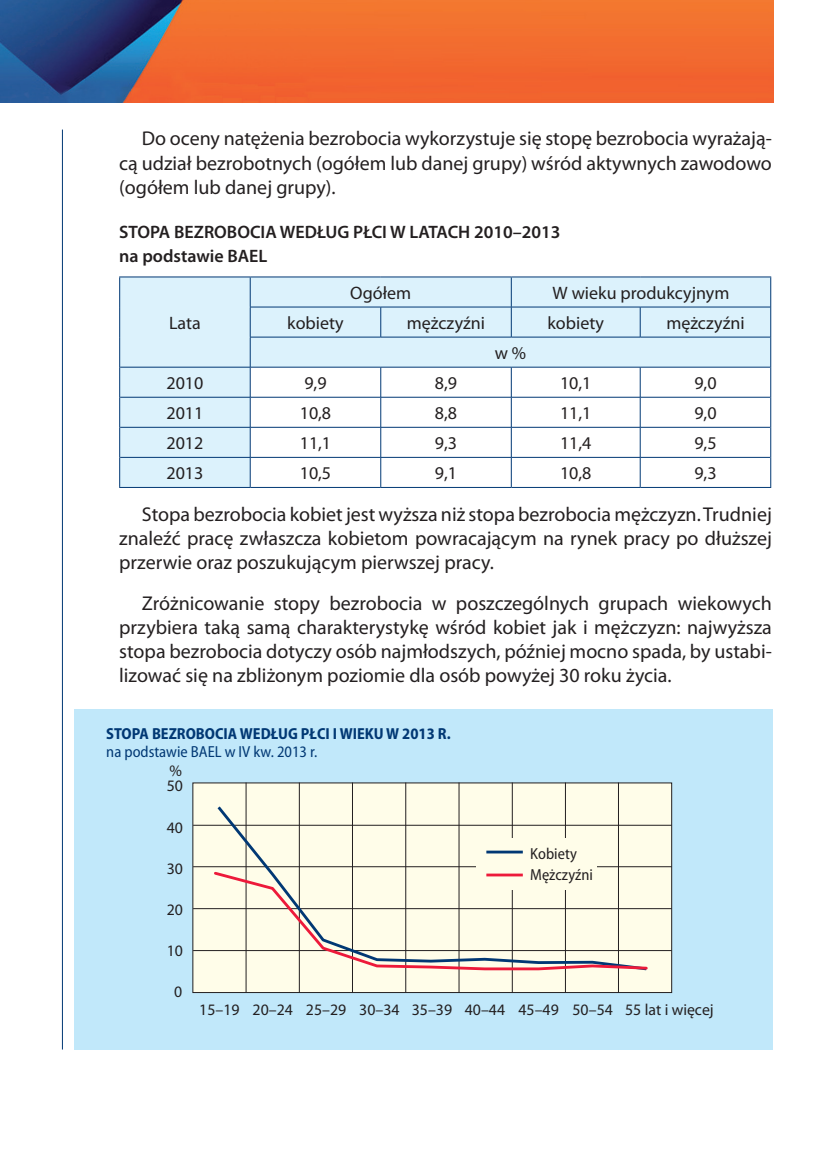
<style>
.page{position:relative;width:840px;height:1163px;background:#fff}
.page>*{position:absolute;margin:0;border:0;box-sizing:border-box;transform-origin:0 0}
.t1{font:20px/24px "Myriad Pro";color:#231f20;text-align:justify}
.t2{font:18px "Myriad Pro";color:#231f20}
.t3{font:600 18px "Myriad Pro";color:#231f20}
.t4{font:700 semi-condensed 16px/18px "Myriad Pro";color:#013874}
.t5{font:16px "Myriad Pro";color:#231f20}
.t6{font:semi-condensed 16px "Myriad Pro";color:#231f20}
.s1{font-weight:400}
</style>
<div class="page">
<hr style="left:62px;top:129px;width:1px;height:920px;background:#013874">
<img style="left:0;top:0;width:773px;height:102px">
<div style="left:120px;top:277px;width:649px;height:210px;background:#dcf2fc"></div>
<svg style="left:251px;top:368px;width:518px;height:119px"></svg>
<hr style="left:119px;top:276px;width:131px;height:1px;background:#013874">
<hr style="left:119px;top:277px;width:1px;height:30px;background:#013874">
<hr style="left:250px;top:276px;width:130px;height:1px;background:#013874">
<hr style="left:380px;top:276px;width:131px;height:1px;background:#013874">
<hr style="left:511px;top:276px;width:128px;height:1px;background:#013874">
<hr style="left:639px;top:276px;width:131px;height:1px;background:#013874">
<hr style="left:769px;top:277px;width:1px;height:30px;background:#013874">
<hr style="left:119px;top:307px;width:1px;height:30px;background:#013874">
<hr style="left:769px;top:307px;width:1px;height:30px;background:#013874">
<hr style="left:119px;top:337px;width:1px;height:30px;background:#013874">
<hr style="left:769px;top:337px;width:1px;height:30px;background:#013874">
<hr style="left:119px;top:367px;width:1px;height:30px;background:#013874">
<hr style="left:769px;top:367px;width:1px;height:30px;background:#013874">
<hr style="left:119px;top:397px;width:1px;height:30px;background:#013874">
<hr style="left:769px;top:397px;width:1px;height:30px;background:#013874">
<hr style="left:119px;top:427px;width:1px;height:30px;background:#013874">
<hr style="left:769px;top:427px;width:1px;height:30px;background:#013874">
<hr style="left:119px;top:457px;width:1px;height:30px;background:#013874">
<hr style="left:769px;top:457px;width:1px;height:30px;background:#013874">
<hr style="left:119px;top:487px;width:131px;height:1px;background:#013874">
<hr style="left:250px;top:487px;width:130px;height:1px;background:#013874">
<hr style="left:380px;top:487px;width:131px;height:1px;background:#013874">
<hr style="left:511px;top:487px;width:128px;height:1px;background:#013874">
<hr style="left:639px;top:487px;width:131px;height:1px;background:#013874">
<hr style="left:250px;top:277px;width:1px;height:30px;background:#013874">
<hr style="left:250px;top:307px;width:1px;height:30px;background:#013874">
<hr style="left:380px;top:307px;width:1px;height:30px;background:#013874">
<hr style="left:510px;top:277px;width:1px;height:30px;background:#013874">
<hr style="left:510px;top:307px;width:1px;height:30px;background:#013874">
<hr style="left:639px;top:307px;width:1px;height:30px;background:#013874">
<hr style="left:250px;top:337px;width:1px;height:30px;background:#013874">
<hr style="left:250px;top:367px;width:1px;height:30px;background:#013874">
<hr style="left:380px;top:367px;width:1px;height:30px;background:#013874">
<hr style="left:510px;top:367px;width:1px;height:30px;background:#013874">
<hr style="left:639px;top:367px;width:1px;height:30px;background:#013874">
<hr style="left:250px;top:397px;width:1px;height:30px;background:#013874">
<hr style="left:380px;top:397px;width:1px;height:30px;background:#013874">
<hr style="left:510px;top:397px;width:1px;height:30px;background:#013874">
<hr style="left:639px;top:397px;width:1px;height:30px;background:#013874">
<hr style="left:250px;top:427px;width:1px;height:30px;background:#013874">
<hr style="left:380px;top:427px;width:1px;height:30px;background:#013874">
<hr style="left:510px;top:427px;width:1px;height:30px;background:#013874">
<hr style="left:639px;top:427px;width:1px;height:30px;background:#013874">
<hr style="left:250px;top:457px;width:1px;height:30px;background:#013874">
<hr style="left:380px;top:457px;width:1px;height:30px;background:#013874">
<hr style="left:510px;top:457px;width:1px;height:30px;background:#013874">
<hr style="left:639px;top:457px;width:1px;height:30px;background:#013874">
<hr style="left:250px;top:306px;width:130px;height:1px;background:#013874">
<hr style="left:380px;top:306px;width:131px;height:1px;background:#013874">
<hr style="left:511px;top:306px;width:128px;height:1px;background:#013874">
<hr style="left:639px;top:306px;width:130px;height:1px;background:#013874">
<hr style="left:250px;top:337px;width:130px;height:1px;background:#013874">
<hr style="left:380px;top:337px;width:131px;height:1px;background:#013874">
<hr style="left:511px;top:337px;width:128px;height:1px;background:#013874">
<hr style="left:639px;top:337px;width:130px;height:1px;background:#013874">
<hr style="left:120px;top:367px;width:130px;height:1px;background:#013874">
<hr style="left:250px;top:367px;width:130px;height:1px;background:#013874">
<hr style="left:380px;top:367px;width:131px;height:1px;background:#013874">
<hr style="left:511px;top:367px;width:128px;height:1px;background:#013874">
<hr style="left:639px;top:367px;width:130px;height:1px;background:#013874">
<hr style="left:120px;top:397px;width:130px;height:1px;background:#013874">
<hr style="left:250px;top:397px;width:130px;height:1px;background:#013874">
<hr style="left:380px;top:397px;width:131px;height:1px;background:#013874">
<hr style="left:511px;top:397px;width:128px;height:1px;background:#013874">
<hr style="left:639px;top:397px;width:130px;height:1px;background:#013874">
<hr style="left:120px;top:427px;width:130px;height:1px;background:#013874">
<hr style="left:250px;top:427px;width:130px;height:1px;background:#013874">
<hr style="left:380px;top:427px;width:131px;height:1px;background:#013874">
<hr style="left:511px;top:427px;width:128px;height:1px;background:#013874">
<hr style="left:639px;top:427px;width:130px;height:1px;background:#013874">
<hr style="left:120px;top:457px;width:130px;height:1px;background:#013874">
<hr style="left:250px;top:457px;width:130px;height:1px;background:#013874">
<hr style="left:380px;top:457px;width:131px;height:1px;background:#013874">
<hr style="left:511px;top:457px;width:128px;height:1px;background:#013874">
<hr style="left:639px;top:457px;width:130px;height:1px;background:#013874">
<div style="left:74px;top:708px;width:697px;height:341px;background:#c1e8fa"></div>
<div style="left:193px;top:782px;width:478px;height:210px;background:#fffde9"></div>
<hr style="left:245px;top:782px;width:1px;height:210px;background:#231f20">
<hr style="left:299px;top:782px;width:1px;height:210px;background:#231f20">
<hr style="left:352px;top:782px;width:1px;height:210px;background:#231f20">
<hr style="left:405px;top:782px;width:1px;height:210px;background:#231f20">
<hr style="left:458px;top:782px;width:1px;height:210px;background:#231f20">
<hr style="left:511px;top:782px;width:1px;height:210px;background:#231f20">
<hr style="left:564px;top:782px;width:1px;height:210px;background:#231f20">
<hr style="left:617px;top:782px;width:1px;height:210px;background:#231f20">
<hr style="left:193px;top:866px;width:478px;height:1px;background:#231f20">
<hr style="left:193px;top:824px;width:478px;height:1px;background:#231f20">
<hr style="left:193px;top:908px;width:478px;height:1px;background:#231f20">
<hr style="left:193px;top:950px;width:478px;height:1px;background:#231f20">
<svg style="left:214px;top:803px;width:435px;height:66px"></svg>
<svg style="left:212px;top:869px;width:437px;height:102px"></svg>
<p class="t1" style="left:119px;top:126px;width:654px;text-indent:23px">Do oceny natężenia bezrobocia wykorzystuje się stopę bezrobocia wyrażają&shy;cą udział bezrobotnych (ogółem lub danej grupy) wśród aktywnych zawodowo (ogółem lub danej grupy).</p>
<p class="t3" style="left:119px;top:220px;width:442px">STOPA BEZROBOCIA WEDŁUG PŁCI W LATACH 2010–2013</p>
<p class="t3" style="left:119px;top:244px;width:150px">na podstawie BAEL</p>
<p class="t2" style="left:169px;top:311px;width:33px">Lata</p>
<p class="t2" style="left:350px;top:281px;width:62px">Ogółem</p>
<p class="t2" style="left:552px;top:281px;width:178px">W wieku produkcyjnym</p>
<p class="t2" style="left:287px;top:311px;width:58px">kobiety</p>
<p class="t2" style="left:406px;top:311px;width:80px">mężczyźni</p>
<p class="t2" style="left:547px;top:311px;width:58px">kobiety</p>
<p class="t2" style="left:666px;top:311px;width:80px">mężczyźni</p>
<p class="t2" style="left:494px;top:342px;width:33px">w %</p>
<p class="t2" style="left:166px;top:372px;width:38px">2010</p>
<p class="t2" style="left:304px;top:372px;width:24px">9,9</p>
<p class="t2" style="left:434px;top:372px;width:24px">8,9</p>
<p class="t2" style="left:559px;top:372px;width:33px">10,1</p>
<p class="t2" style="left:694px;top:372px;width:24px">9,0</p>
<p class="t2" style="left:166px;top:402px;width:38px">2011</p>
<p class="t2" style="left:299px;top:402px;width:33px">10,8</p>
<p class="t2" style="left:434px;top:402px;width:24px">8,8</p>
<p class="t2" style="left:559px;top:402px;width:33px">11,1</p>
<p class="t2" style="left:694px;top:402px;width:24px">9,0</p>
<p class="t2" style="left:166px;top:432px;width:38px">2012</p>
<p class="t2" style="left:299px;top:432px;width:33px">11,1</p>
<p class="t2" style="left:434px;top:432px;width:24px">9,3</p>
<p class="t2" style="left:559px;top:432px;width:33px">11,4</p>
<p class="t2" style="left:694px;top:432px;width:24px">9,5</p>
<p class="t2" style="left:166px;top:462px;width:38px">2013</p>
<p class="t2" style="left:299px;top:462px;width:33px">10,5</p>
<p class="t2" style="left:434px;top:462px;width:24px">9,1</p>
<p class="t2" style="left:559px;top:462px;width:33px">10,8</p>
<p class="t2" style="left:694px;top:462px;width:24px">9,3</p>
<p class="t1" style="left:119px;top:502px;width:654px;text-indent:23px">Stopa bezrobocia kobiet jest wyższa niż stopa bezrobocia mężczyzn. Trudniej znaleźć pracę zwłaszcza kobietom powracającym na rynek pracy po dłuższej przerwie oraz poszukującym pierwszej pracy.</p>
<p class="t1" style="left:119px;top:591px;width:654px;text-indent:23px">Zróżnicowanie stopy bezrobocia w poszczególnych grupach wiekowych przybiera taką samą charakterystykę wśród kobiet jak i mężczyzn: najwyższa stopa bezrobocia dotyczy osób najmłodszych, później mocno spada, by ustabi&shy;lizować się na zbliżonym poziomie dla osób powyżej 30 roku życia.</p>
<p class="t4" style="left:106px;top:725px;width:345px">STOPA BEZROBOCIA WEDŁUG PŁCI I WIEKU W 2013 R. <span class="s1">na podstawie BAEL w IV kw. 2013 r.</span></p>
<p class="t5" style="left:169px;top:760px;width:14px">%</p>
<p class="t5" style="left:167px;top:775px;width:18px">50</p>
<p class="t5" style="left:167px;top:817px;width:18px">40</p>
<p class="t5" style="left:167px;top:858px;width:18px">30</p>
<p class="t5" style="left:167px;top:899px;width:18px">20</p>
<p class="t5" style="left:167px;top:940px;width:18px">10</p>
<p class="t5" style="left:174px;top:981px;width:10px">0</p>
<p class="t6" style="left:530px;top:844px;width:48px">Kobiety</p>
<p class="t6" style="left:530px;top:865px;width:64px">Mężczyźni</p>
<p class="t5" style="left:199px;top:999px;width:515px">15–19 20–24 25–29 30–34 35–39 40–44 45–49 50–54 55 lat i więcej</p>
</div>
